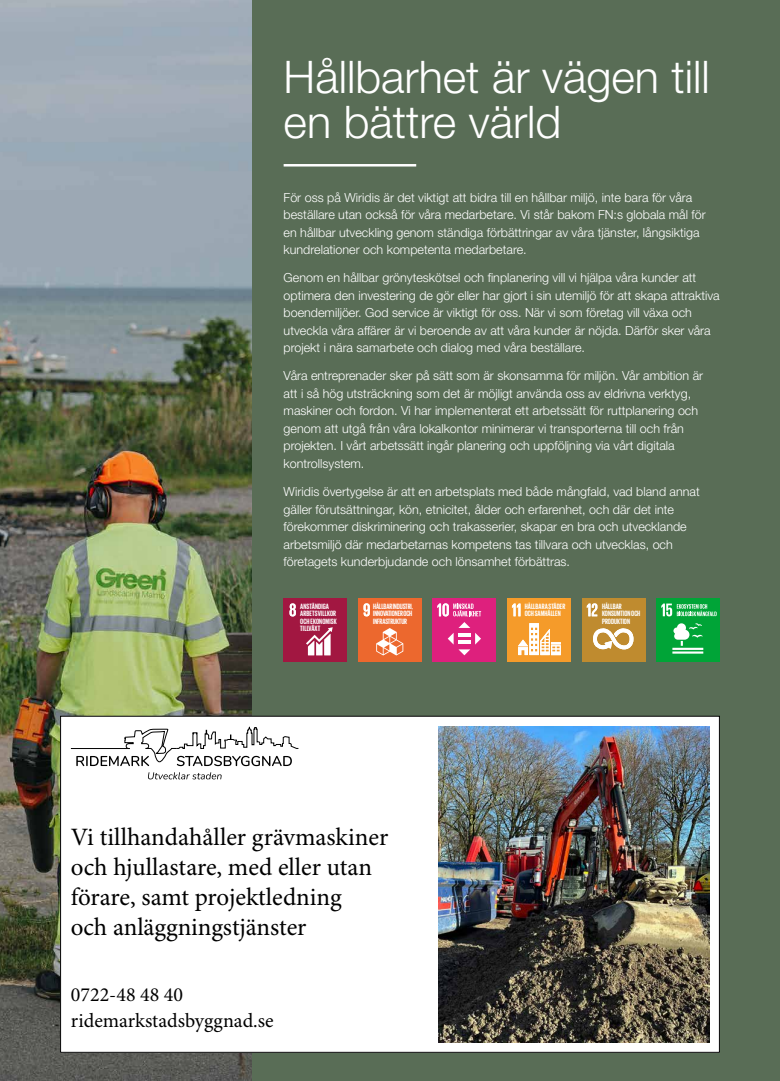
<style>
.page{position:relative;width:780px;height:1081px;background:#fff}
.page>*{position:absolute;margin:0;border:0;box-sizing:border-box;transform-origin:0 0}
.t1{font:300 45px/45px "Helvetica Neue LT Std";color:#fff}
.t2{font:25px/30px "Minion Pro";letter-spacing:-.005em;color:#000}
.t3{font:20px/25.9px "Minion Pro";color:#000}
.t4{font:300 12.5px/17.5px "Helvetica Neue LT Std";color:#fff}
.t5{font:700 7.88px/7.5px "Giorgio Sans";color:#fff}
</style>
<div class="page">
<img style="left:0;top:0;width:252px;height:1081px">
<div style="left:252px;top:0;width:528px;height:1081px;background:#596d56"></div>
<hr style="left:283px;top:164px;width:133px;height:2px;background:#fff">
<div style="left:60px;top:716px;width:659px;height:336px;background:#fff"></div>
<img style="left:439px;top:726px;width:270px;height:316px">
<svg style="left:148px;top:772px;width:74px;height:7px"></svg>
<svg style="left:76px;top:726px;width:222px;height:40px"></svg>
<hr style="left:71px;top:748px;width:59px;height:1px;background:#000">
<div style="left:283px;top:598px;width:64px;height:63px;background:#a21741"></div>
<svg style="left:289px;top:603px;width:7px;height:13px"></svg>
<svg style="left:306px;top:627px;width:26px;height:28px"></svg>
<div style="left:358px;top:598px;width:63px;height:63px;background:#ec682e"></div>
<svg style="left:376px;top:628px;width:27px;height:27px"></svg>
<svg style="left:363px;top:603px;width:7px;height:13px"></svg>
<div style="left:433px;top:598px;width:63px;height:63px;background:#de207d"></div>
<svg style="left:447px;top:622px;width:34px;height:33px"></svg>
<hr style="left:458px;top:633px;width:13px;height:4px;background:#fff">
<hr style="left:458px;top:640px;width:13px;height:4px;background:#fff">
<svg style="left:437px;top:603px;width:44px;height:13px"></svg>
<div style="left:507px;top:598px;width:63px;height:63px;background:#f59b2a"></div>
<svg style="left:512px;top:603px;width:8px;height:13px"></svg>
<svg style="left:518px;top:623px;width:43px;height:32px"></svg>
<div style="left:582px;top:598px;width:63px;height:63px;background:#bf8b2f"></div>
<svg style="left:586px;top:603px;width:11px;height:13px"></svg>
<svg style="left:593px;top:628px;width:40px;height:21px"></svg>
<div style="left:656px;top:598px;width:63px;height:63px;background:#00a437"></div>
<hr style="left:672px;top:648px;width:31px;height:2px;background:#fff">
<hr style="left:672px;top:651px;width:31px;height:2px;background:#fff">
<svg style="left:673px;top:623px;width:29px;height:23px"></svg>
<svg style="left:661px;top:603px;width:55px;height:13px"></svg>
<h1 class="t1" style="left:283px;top:53px;width:427px">Hållbarhet är vägen till en bättre värld</h1>
<p class="t4" style="left:283px;top:188px;width:423px">För oss på Wiridis är det viktigt att bidra till en hållbar miljö, inte bara för våra beställare utan också för våra medarbetare. Vi står bakom FN:s globala mål för en hållbar utveckling genom ständiga förbättringar av våra tjänster, långsiktiga kundrelationer och kompetenta medarbetare.</p>
<p class="t4" style="left:283px;top:269px;width:437px">Genom en hållbar grönyteskötsel och finplanering vill vi hjälpa våra kunder att optimera den investering de gör eller har gjort i sin utemiljö för att skapa attraktiva boendemiljöer. God service är viktigt för oss. När vi som företag vill växa och utveckla våra affärer är vi beroende av att våra kunder är nöjda. Därför sker våra projekt i nära samarbete och dialog med våra beställare.</p>
<p class="t4" style="left:283px;top:367px;width:421px">Våra entreprenader sker på sätt som är skonsamma för miljön. Vår ambition är att i så hög utsträckning som det är möjligt använda oss av eldrivna verktyg, maskiner och fordon. Vi har implementerat ett arbetssätt för ruttplanering och genom att utgå från våra lokalkontor minimerar vi transporterna till och från projekten. I vårt arbetssätt ingår planering och uppföljning via vårt digitala kontrollsystem.</p>
<p class="t4" style="left:283px;top:482px;width:417px">Wiridis övertygelse är att en arbetsplats med både mångfald, vad bland annat gäller förutsättningar, kön, etnicitet, ålder och erfarenhet, och där det inte förekommer diskriminering och trakasserier, skapar en bra och utvecklande arbetsmiljö där medarbetarnas kompetens tas tillvara och utvecklas, och företagets kunderbjudande och lönsamhet förbättras.</p>
<p class="t5" style="left:300px;top:602px;width:38px">ANSTÄNDIGA<br>ARBETSVILLKOR<br>OCH EKONOMISK<br>TILLVÄXT</p>
<p class="t5" style="left:373px;top:602px;width:41px;text-align:justify">HÅLLBAR INDUSTRI, INNOVATIONER OCH INFRASTRUKTUR</p>
<p class="t5" style="left:524px;top:602px;width:42px">HÅLLBARA STÄDER<br>OCH SAMHÄLLEN</p>
<p class="t5" style="left:602px;top:602px;width:40px">HÅLLBAR<br>KONSUMTION OCH<br>PRODUKTION</p>
<h2 class="t2" style="left:71px;top:822px;width:319px">Vi tillhandahåller grävmaskiner och hjullastare, med eller utan förare, samt projektledning<br>och anläggningstjänster</h2>
<h3 class="t3" style="left:71px;top:982px;width:204px">0722-48 48 40 ridemarkstadsbyggnad.se</h3>
</div>
